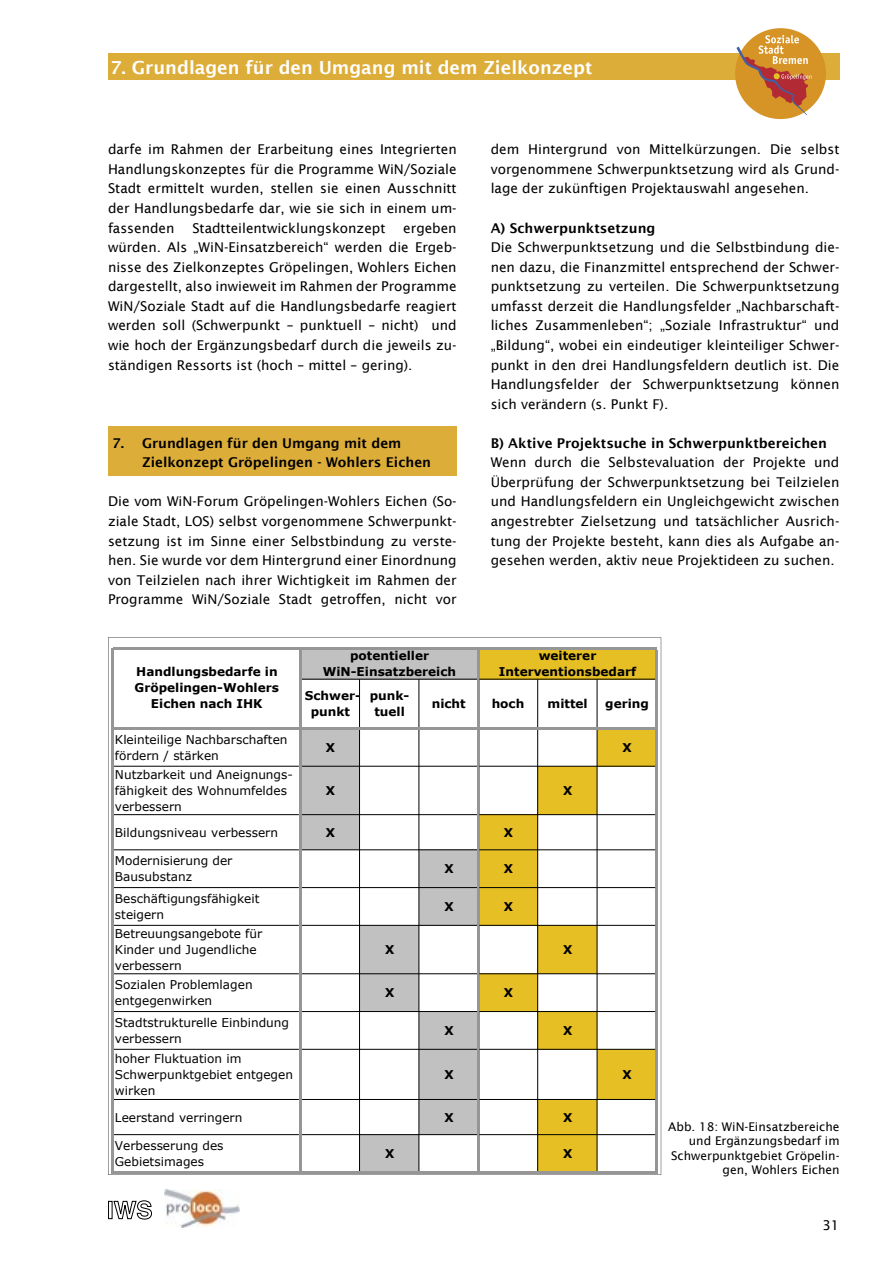
<style>
.page{position:relative;width:893px;height:1263px;background:#fff}
.page>*{position:absolute;margin:0;border:0;box-sizing:border-box;transform-origin:0 0}
.t1{font:600 18px "Lucida Sans";color:#fff}
.t2{font:13.5px/19.5px "Lucida Sans";color:#000;text-align:justify}
.t3{font:600 13.5px/19.5px "Lucida Sans";color:#000}
.t4{font:12.15px/16.2px "Verdana";color:#000}
.t5{font:700 12.15px/16.2px "Verdana";color:#000;text-align:center}
.t6{font:12px/14.4px "Lucida Sans";color:#000;text-align:right}
</style>
<div class="page">
<div style="left:108px;top:54px;width:731px;height:26px;background:#ddad3a"></div>
<div style="left:735px;top:28px;width:91px;height:91px;background:#d69326;border-radius:50%"></div>
<svg style="left:736px;top:35px;width:75px;height:80px"></svg>
<div style="left:108px;top:1201px;width:4px;height:18px;border:1px solid #000"></div>
<svg style="left:113px;top:1200px;width:39px;height:20px"></svg>
<img style="left:165px;top:1190px;width:75px;height:38px">
<div style="left:108px;top:426px;width:349px;height:30px;background:#ddad3a"></div>
<div style="left:108px;top:446px;width:349px;height:30px;background:#ddad3a"></div>
<svg style="left:108px;top:637px;width:553px;height:538px"></svg>
<h1 class="t1" style="left:110px;top:57px;width:484px">7. Grundlagen für den Umgang mit dem Zielkonzept</h1>
<p class="t2" style="left:108px;top:140px;width:350px">darfe im Rahmen der Erarbeitung eines Integrierten Handlungskonzeptes für die Programme WiN/Soziale Stadt ermittelt wurden, stellen sie einen Ausschnitt der Handlungsbedarfe dar, wie sie sich in einem um&shy;fassenden</p>
<p class="t2" style="left:108px;top:218px;width:350px;text-indent:295px">ergeben würden. Als „WiN-Einsatzbereich“ werden die Ergeb&shy;nisse des Zielkonzeptes Gröpelingen, Wohlers Eichen dargestellt, also inwieweit im Rahmen der Programme WiN/Soziale Stadt auf die Handlungsbedarfe reagiert werden soll (Schwerpunkt – punktuell – nicht) und wie hoch der Ergänzungsbedarf durch die jeweils zu&shy;ständigen Ressorts ist (hoch – mittel – gering).</p>
<p class="t2" style="left:192px;top:218px;width:195px">Stadtteilentwicklungskonzept</p>
<p class="t3" style="left:142px;top:433px;width:291px;text-indent:-30px">7. Grundlagen für den Umgang mit dem<br>Zielkonzept Gröpelingen - Wohlers Eichen</p>
<p class="t2" style="left:108px;top:492px;width:350px">Die vom WiN-Forum Gröpelingen-Wohlers Eichen (So&shy;ziale Stadt, LOS) selbst vorgenommene Schwerpunkt&shy;setzung ist im Sinne einer Selbstbindung zu verste&shy;hen. Sie wurde vor dem Hintergrund einer Einordnung von Teilzielen nach ihrer Wichtigkeit im Rahmen der Programme WiN/Soziale Stadt getroffen, nicht vor</p>
<p class="t2" style="left:491px;top:140px;width:350px">dem Hintergrund von Mittelkürzungen. Die selbst vorgenommene Schwerpunktsetzung wird als Grund&shy;lage der zukünftigen Projektauswahl angesehen.</p>
<p class="t3" style="left:491px;top:218px;width:166px">A) Schwerpunktsetzung</p>
<p class="t2" style="left:491px;top:238px;width:350px">Die Schwerpunktsetzung und die Selbstbindung die&shy;nen dazu, die Finanzmittel entsprechend der Schwer&shy;punktsetzung zu verteilen. Die Schwerpunktsetzung umfasst derzeit die Handlungsfelder „Nachbarschaft&shy;liches Zusammenleben“; „Soziale Infrastruktur“ und „Bildung“, wobei ein eindeutiger kleinteiliger Schwer&shy;punkt in den drei Handlungsfeldern deutlich ist. Die Handlungsfelder der Schwerpunktsetzung können sich verändern (s. Punkt F).</p>
<p class="t3" style="left:491px;top:433px;width:338px">B) Aktive Projektsuche in Schwerpunktbereichen</p>
<p class="t2" style="left:491px;top:453px;width:350px">Wenn durch die Selbstevaluation der Projekte und Überprüfung der Schwerpunktsetzung bei Teilzielen und Handlungsfeldern ein Ungleichgewicht zwischen angestrebter Zielsetzung und tatsächlicher Ausrich&shy;tung der Projekte besteht, kann dies als Aufgabe an&shy;gesehen werden, aktiv neue Projektideen zu suchen.</p>
<p class="t5" style="left:135px;top:663px;width:146px">Handlungsbedarfe in<br>Gröpelingen-Wohlers<br>Eichen nach IHK</p>
<p class="t5" style="left:323px;top:647px;width:135px">potentieller<br>WiN-Einsatzbereich</p>
<p class="t5" style="left:499px;top:647px;width:139px">weiterer<br>Interventionsbedarf</p>
<p class="t5" style="left:305px;top:687px;width:58px">Schwer&shy;punkt</p>
<p class="t5" style="left:370px;top:687px;width:41px">punk&shy;tuell</p>
<p class="t5" style="left:432px;top:695px;width:36px">nicht</p>
<p class="t5" style="left:492px;top:695px;width:34px">hoch</p>
<p class="t5" style="left:548px;top:695px;width:42px">mittel</p>
<p class="t5" style="left:605px;top:695px;width:45px">gering</p>
<p class="t4" style="left:115px;top:731px;width:174px">Kleinteilige Nachbarschaften fördern / stärken</p>
<p class="t5" style="left:326px;top:739px;width:11px">X</p>
<p class="t5" style="left:623px;top:739px;width:11px">X</p>
<p class="t4" style="left:115px;top:766px;width:180px">Nutzbarkeit und Aneignungs&shy;fähigkeit des Wohnumfeldes verbessern</p>
<p class="t5" style="left:326px;top:782px;width:11px">X</p>
<p class="t5" style="left:563px;top:782px;width:11px">X</p>
<p class="t4" style="left:115px;top:824px;width:165px">Bildungsniveau verbessern</p>
<p class="t5" style="left:326px;top:824px;width:11px">X</p>
<p class="t5" style="left:504px;top:824px;width:11px">X</p>
<p class="t4" style="left:115px;top:852px;width:119px">Modernisierung der<br>Bausubstanz</p>
<p class="t5" style="left:444px;top:860px;width:11px">X</p>
<p class="t5" style="left:504px;top:860px;width:11px">X</p>
<p class="t4" style="left:115px;top:890px;width:146px">Beschäftigungsfähigkeit steigern</p>
<p class="t5" style="left:444px;top:898px;width:11px">X</p>
<p class="t5" style="left:504px;top:898px;width:11px">X</p>
<p class="t4" style="left:115px;top:925px;width:149px">Betreuungsangebote für<br>Kinder und Jugendliche verbessern</p>
<p class="t5" style="left:385px;top:941px;width:11px">X</p>
<p class="t5" style="left:563px;top:941px;width:11px">X</p>
<p class="t4" style="left:115px;top:976px;width:139px">Sozialen Problemlagen entgegenwirken</p>
<p class="t5" style="left:385px;top:984px;width:11px">X</p>
<p class="t5" style="left:504px;top:984px;width:11px">X</p>
<p class="t4" style="left:115px;top:1014px;width:176px">Stadtstrukturelle Einbindung verbessern</p>
<p class="t5" style="left:444px;top:1022px;width:11px">X</p>
<p class="t5" style="left:563px;top:1022px;width:11px">X</p>
<p class="t4" style="left:115px;top:1050px;width:180px">hoher Fluktuation im<br>Schwerpunktgebiet entgegen wirken</p>
<p class="t5" style="left:444px;top:1066px;width:11px">X</p>
<p class="t5" style="left:623px;top:1066px;width:11px">X</p>
<p class="t4" style="left:115px;top:1109px;width:129px">Leerstand verringern</p>
<p class="t5" style="left:444px;top:1109px;width:11px">X</p>
<p class="t5" style="left:563px;top:1109px;width:11px">X</p>
<p class="t4" style="left:115px;top:1137px;width:110px">Verbesserung des<br>Gebietsimages</p>
<p class="t5" style="left:385px;top:1145px;width:11px">X</p>
<p class="t5" style="left:563px;top:1145px;width:11px">X</p>
<p class="t6" style="left:668px;top:1119px;width:173px">Abb. 18: WiN-Einsatzbereiche und Ergänzungsbedarf im<br>Schwerpunktgebiet Gröpelin&shy;gen, Wohlers Eichen</p>
<p class="t2" style="left:822px;top:1216px;width:19px">31</p>
</div>
